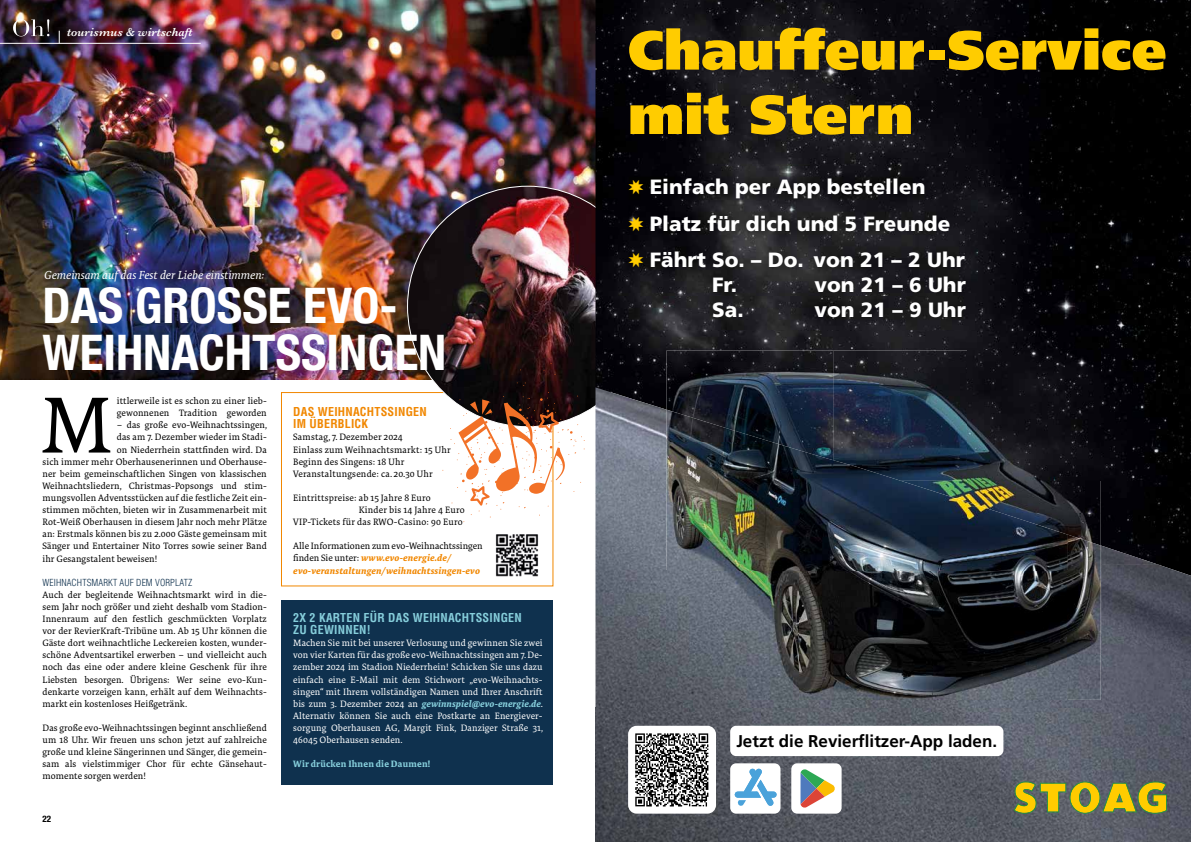
<style>
.page{position:relative;width:1191px;height:842px;background:#fff}
.page>*{position:absolute;margin:0;border:0;box-sizing:border-box;transform-origin:0 0}
.t1{font:81.7px "Tundra Pro";color:#000}
.t2{font:900 55px/64.4px "Frutiger LT Std";color:#fc0}
.t3{font:700 condensed 49px/47px "Helvetica Neue";color:#fff}
.t4{font:900 20.6px/36.8px "Frutiger";color:#fff}
.t5{font:700 17px "Frutiger LT Std";color:#000}
.t6{font:700 condensed 12px/12px "Helvetica";letter-spacing:.02em;color:#86cedb}
.t7{font:italic 12px "Tundra Pro";color:#fff}
.t8{font:700 condensed 12px/12.1px "Helvetica";letter-spacing:.02em;color:#f18700}
.t9{font:italic 600 12px "Baskerville";color:#fff}
.t10{font:9.5px/12.1px "Tundra Pro";letter-spacing:.01em;color:#000}
.t11{font:9.5px/12.1px "Tundra Pro";letter-spacing:.01em;color:#fff;text-align:justify}
.t12{font:italic 700 9.5px/12.1px "Tundra Pro";letter-spacing:.02em;color:#f18700}
.t13{font:300 condensed 9.5px "Helvetica";letter-spacing:.01em;color:#0f314e}
.t14{font:700 9.5px "Tundra Pro";letter-spacing:.02em;color:#86cedb}
.t15{font:700 condensed 9px "Helvetica Neue";color:#000}
.s1{font-weight:400;font-style:normal;color:#000}
.s2{font-weight:700;font-style:italic;color:#86cedb}
.s3{color:#fc0}
</style>
<div class="page">
<img style="left:0;top:0;width:595px;height:380px">
<div style="left:281px;top:392px;width:272px;height:194px;border:1px solid #f18700"></div>
<div style="left:281px;top:600px;width:272px;height:185px;background:#0f314e"></div>
<img style="left:495px;top:534px;width:44px;height:43px">
<img style="left:407px;top:186px;width:241px;height:241px;border-radius:120px">
<svg style="left:516px;top:382px;width:10px;height:4px"></svg>
<svg style="left:450px;top:392px;width:135px;height:130px"></svg>
<hr style="left:0;top:43px;width:201px;height:1px;background:#fff">
<svg style="left:59px;top:31px;width:1px;height:12px"></svg>
<svg style="left:13px;top:19px;width:36px;height:17px"></svg>
<img style="left:595px;top:0;width:596px;height:564px">
<img style="left:595px;top:708px;width:506px;height:134px">
<img style="left:1101px;top:564px;width:90px;height:278px">
<img style="left:595px;top:493px;width:98px;height:215px">
<img style="left:693px;top:672px;width:408px;height:36px">
<img style="left:1100px;top:545px;width:1px;height:127px">
<img style="left:1101px;top:546px;width:58px;height:19px">
<img style="left:595px;top:387px;width:71px;height:106px">
<svg style="left:1013px;top:781px;width:153px;height:33px;background:#a09733"></svg>
<img style="left:618px;top:166px;width:359px;height:163px">
<img style="left:666px;top:351px;width:167px;height:97px">
<img style="left:833px;top:351px;width:267px;height:129px">
<img style="left:800px;top:448px;width:33px;height:2px">
<img style="left:967px;top:480px;width:133px;height:33px">
<img style="left:1067px;top:513px;width:33px;height:21px">
<img style="left:666px;top:571px;width:401px;height:129px">
<img style="left:1067px;top:534px;width:33px;height:166px">
<img style="left:666px;top:442px;width:134px;height:129px">
<img style="left:799px;top:474px;width:168px;height:97px">
<img style="left:967px;top:506px;width:100px;height:65px">
<img style="left:967px;top:502px;width:14px;height:4px">
<img style="left:799px;top:450px;width:81px;height:24px">
<img style="left:666px;top:410px;width:106px;height:32px">
<div style="left:628px;top:726px;width:88px;height:88px;background:#fff;border-radius:9px"></div>
<svg style="left:635px;top:733px;width:73px;height:73px"></svg>
<div style="left:791px;top:763px;width:50px;height:51px;background:#fff;border-radius:6px"></div>
<svg style="left:800px;top:769px;width:35px;height:39px"></svg>
<div style="left:730px;top:763px;width:50px;height:51px;background:#fff;border-radius:6px"></div>
<svg style="left:734px;top:768px;width:43px;height:38px"></svg>
<div style="left:730px;top:726px;width:273px;height:30px;background:#fff;border-radius:6px"></div>
<p class="t9" style="left:67px;top:24px;width:127px">tourismus &amp; wirtschaft</p>
<p class="t7" style="left:44px;top:267px;width:222px">Gemeinsam auf das Fest der Liebe einstimmen:</p>
<h3 class="t3" style="left:43px;top:279px;width:405px">DAS GROSSE EVO-<br>WEIHNACHTSSINGEN</h3>
<h1 class="t1" style="left:40px;top:375px;width:74px">M</h1>
<p class="t10" style="left:117px;top:395px;width:151px">ittlerweile ist es schon zu einer lieb&shy;gewonnenen Tradition geworden</p>
<p class="t10" style="left:117px;top:419px;width:152px">– das große evo-Weihnachtssingen,</p>
<p class="t10" style="left:117px;top:431px;width:151px">das am 7. Dezember wieder im Stadi-</p>
<p class="t10" style="left:117px;top:443px;width:151px">on Niederrhein stattfinden wird. Da</p>
<p class="t10" style="left:43px;top:456px;width:226px">sich immer mehr Oberhausenerinnen und Oberhause-</p>
<p class="t10" style="left:43px;top:468px;width:226px">ner beim gemeinschaftlichen Singen von klassischen</p>
<p class="t10" style="left:43px;top:480px;width:226px">Weihnachtsliedern, Christmas-Popsongs und stim-</p>
<p class="t10" style="left:43px;top:492px;width:226px">mungsvollen Adventsstücken auf die festliche Zeit ein-</p>
<p class="t10" style="left:43px;top:504px;width:226px">stimmen möchten, bieten wir in Zusammenarbeit mit</p>
<p class="t10" style="left:43px;top:516px;width:226px">Rot-Weiß Oberhausen in diesem Jahr noch mehr Plätze</p>
<p class="t10" style="left:43px;top:528px;width:226px">an: Erstmals können bis zu 2.000 Gäste gemeinsam mit</p>
<p class="t10" style="left:43px;top:540px;width:226px">Sänger und Entertainer Nito Torres sowie seiner Band</p>
<p class="t10" style="left:43px;top:552px;width:116px">ihr Gesangstalent beweisen!</p>
<p class="t13" style="left:43px;top:576px;width:151px">WEIHNACHTSMARKT AUF DEM VORPLATZ</p>
<p class="t10" style="left:43px;top:589px;width:226px;text-align:justify">Auch der begleitende Weihnachtsmarkt wird in die&shy;sem Jahr noch größer und zieht deshalb vom Stadion-Innenraum auf den festlich geschmückten Vorplatz vor der RevierKraft-Tribüne um. Ab 15 Uhr können die Gäste dort weihnachtliche Leckereien kosten, wunder&shy;schöne Adventsartikel erwerben – und vielleicht auch noch das eine oder andere kleine Geschenk für ihre Liebsten besorgen. Übrigens: Wer seine evo-Kun&shy;denkarte vorzeigen kann, erhält auf dem Weihnachts&shy;markt ein kostenloses Heißgetränk.</p>
<p class="t10" style="left:43px;top:722px;width:226px;text-align:justify">Das große evo-Weihnachtssingen beginnt anschließend um 18 Uhr. Wir freuen uns schon jetzt auf zahlreiche große und kleine Sängerinnen und Sänger, die gemein&shy;sam als vielstimmiger Chor für echte Gänsehaut&shy;momente sorgen werden!</p>
<p class="t15" style="left:43px;top:811px;width:10px">22</p>
<p class="t8" style="left:293px;top:406px;width:135px">DAS WEIHNACHTSSINGEN<br>IM ÜBERBLICK</p>
<p class="t10" style="left:293px;top:431px;width:159px">Samstag, 7. Dezember 2024<br>Einlass zum Weihnachtsmarkt: 15 Uhr<br>Beginn des Singens: 18 Uhr<br>Veranstaltungsende: ca. 20.30 Uhr</p>
<p class="t10" style="left:293px;top:492px;width:139px">Eintrittspreise: ab 15 Jahre 8 Euro</p>
<p class="t10" style="left:359px;top:504px;width:107px">Kinder bis 14 Jahre 4 Euro</p>
<p class="t10" style="left:293px;top:516px;width:171px">VIP-Tickets für das RWO-Casino: 90 Euro</p>
<p class="t12" style="left:293px;top:540px;width:191px"><span class="s1">Alle Informationen zum evo-Weihnachtssingen finden Sie unter:</span> www.evo-energie.de/ evo-veranstaltungen/weihnachtssingen-evo</p>
<p class="t6" style="left:293px;top:611px;width:230px">2X 2 KARTEN FÜR DAS WEIHNACHTSSINGEN<br>ZU GEWINNEN!</p>
<p class="t11" style="left:293px;top:637px;width:251px">Machen Sie mit bei unserer Verlosung und gewinnen Sie zwei von vier Karten für das große evo-Weihnachtssingen am 7. De&shy;zember 2024 im Stadion Niederrhein! Schicken Sie uns dazu einfach eine E-Mail mit dem Stichwort „evo-Weihnachts&shy;singen“ mit Ihrem vollständigen Namen und Ihrer Anschrift bis zum 3. Dezember 2024 an <span class="s2">gewinnspiel@evo-energie.de</span>.<br>Alternativ können Sie auch eine Postkarte an Energiever&shy;sorgung Oberhausen AG, Margit Fink, Danziger Straße 31, 46045 Oberhausen senden.</p>
<p class="t14" style="left:293px;top:758px;width:139px">Wir drücken Ihnen die Daumen!</p>
<h2 class="t2" style="left:628px;top:18px;width:540px">Chauffeur -Service mit Stern</h2>
<h3 class="t4" style="left:628px;top:168px;width:338px"><span class="s3">✸</span> Einfach per App bestellen<br><span class="s3">✸</span> Platz für dich und 5 Freunde <span class="s3">✸</span> Fährt So. – Do. von 21 – 2 Uhr</h3>
<h3 class="t4" style="left:712px;top:267px;width:27px">Fr.</h3>
<h3 class="t4" style="left:814px;top:267px;width:153px">von 21 – 6 Uhr</h3>
<h3 class="t4" style="left:712px;top:291px;width:33px">Sa.</h3>
<h3 class="t4" style="left:814px;top:291px;width:153px">von 21 – 9 Uhr</h3>
<h3 class="t5" style="left:736px;top:731px;width:262px">Jetzt die Revierflitzer-App laden.</h3>
</div>
